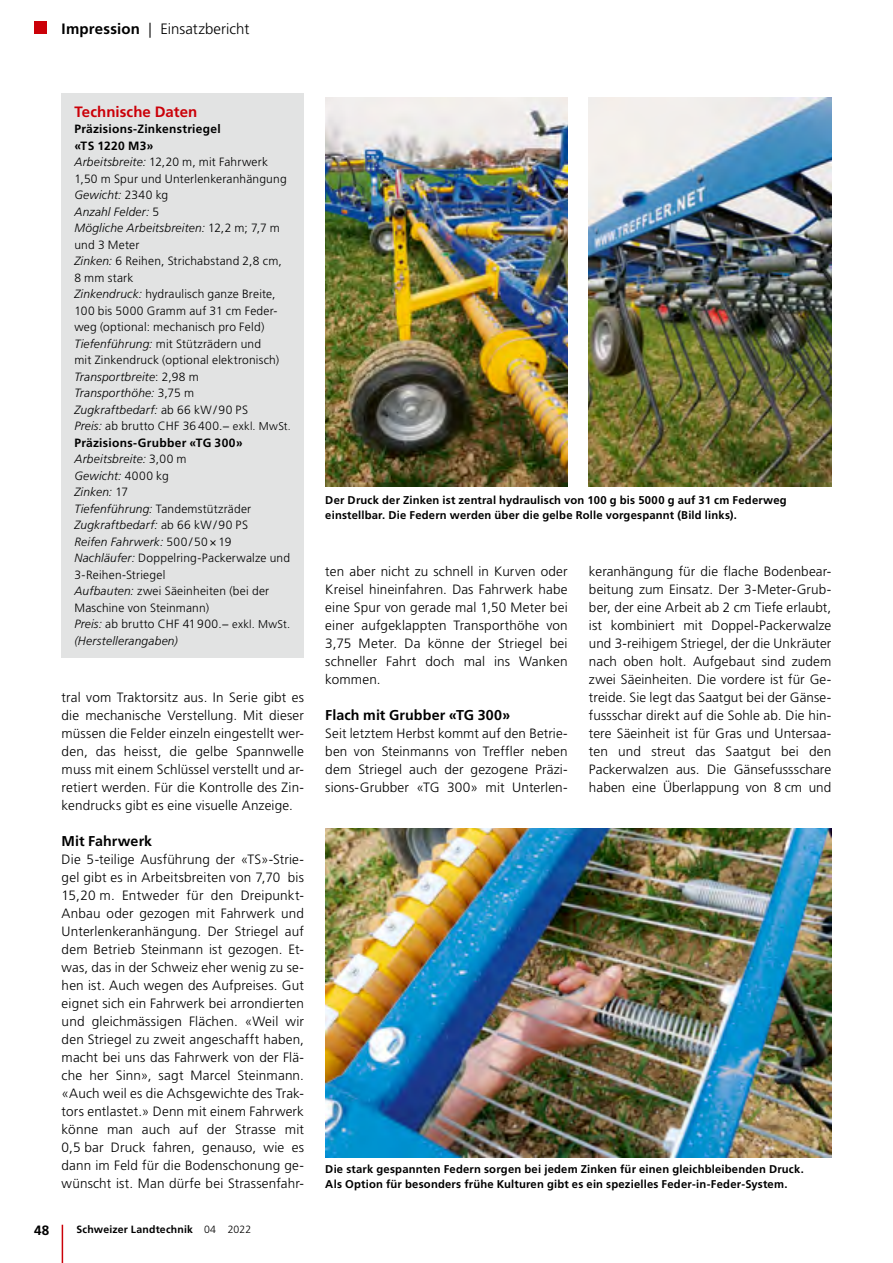
<style>
.page{position:relative;width:893px;height:1263px;background:#fff}
.page>*{position:absolute;margin:0;border:0;box-sizing:border-box;transform-origin:0 0}
.t1{font:300 15px "Frutiger LT Std";color:#000}
.t2{font:700 15px "Frutiger LT Std";letter-spacing:.005em;color:#cb0008}
.t3{font:700 14.25px "Frutiger LT Std";letter-spacing:.005em;color:#000}
.t4{font:300 13.5px/18px "Frutiger LT Std";letter-spacing:.01em;color:#000;text-align:justify}
.t5{font:700 13.5px "Frutiger LT Std";color:#000}
.t6{font:300 12px/16.5px "Frutiger LT Std";letter-spacing:.015em;color:#000}
.t7{font:700 11.25px/15px "Frutiger LT Std";letter-spacing:.015em;color:#000}
.t8{font:700 10.5px "Frutiger LT Std";letter-spacing:.015em;color:#000}
.s1{font-weight:700}
.s2{font-style:italic}
.s3{font-size:11.25px}
.s4{font-size:10.5px}
.s5{font-weight:300}
</style>
<div class="page">
<div style="left:34px;top:21px;width:13px;height:13px;background:#cb0008"></div>
<hr style="left:62px;top:1225px;width:1px;height:38px;background:#cb0008">
<div style="left:62px;top:93px;width:242px;height:565px;background:#e2e3e3"></div>
<img style="left:325px;top:828px;width:506px;height:330px">
<img style="left:325px;top:98px;width:243px;height:388px">
<img style="left:589px;top:98px;width:242px;height:388px">
<p class="t1" style="left:62px;top:20px;width:189px"><span class="s1">Impression</span> | Einsatzbericht</p>
<p class="t2" style="left:74px;top:103px;width:124px">Technische Daten</p>
<p class="t6" style="left:74px;top:121px;width:218px"><span class="s1">Präzisions-Zinkenstriegel<br>«TS 1220 M3»<br></span><span class="s2">Arbeitsbreite:</span> 12,20 m, mit Fahrwerk<br>1,50 m Spur und Unterlenkeranhängung<br><span class="s2">Gewicht:</span> 2340 kg<br><span class="s2">Anzahl Felder:</span> 5<br><span class="s2">Mögliche Arbeitsbreiten:</span> 12,2 m; 7,7 m und 3 Meter<br><span class="s2">Zinken:</span> 6 Reihen, Strichabstand 2,8 cm,<br>8 mm stark<br><span class="s2">Zinkendruck:</span> hydraulisch ganze Breite,<br>100 bis 5000 Gramm auf 31 cm Feder&shy;weg (optional: mechanisch pro Feld)<br><span class="s2">Tiefenführung:</span> mit Stützrädern und<br>mit Zinkendruck (optional elektronisch)<br><span class="s2">Transportbreite</span>: 2,98 m<br><span class="s2">Transporthöhe:</span> 3,75 m<br><span class="s2">Zugkraftbedarf:</span> ab 66 kW/ 90 PS<br><span class="s2">Preis:</span> ab brutto CHF 36 400.− <span class="s3">exkl. MwSt</span><span class="s4">.<br></span><span class="s1">Präzisions-Grubber «TG 300»<br></span><span class="s2">Arbeitsbreite:</span> 3,00 m<br><span class="s2">Gewicht:</span> 4000 kg<br><span class="s2">Zinken:</span> 17<br><span class="s2">Tiefenführung:</span> Tandemstützräder<br><span class="s2">Zugkraftbedarf:</span> ab 66 kW/ 90 PS<br><span class="s2">Reifen Fahrwerk:</span> 500 / 50×19<br><span class="s2">Nachläufer:</span> Doppelring-Packerwalze und<br>3-Reihen-Striegel<br><span class="s2">Aufbauten:</span> zwei Säeinheiten (bei der<br>Maschine von Steinmann)<br><span class="s2">Preis:</span> ab brutto CHF 41 900.− <span class="s3">exkl. MwSt. </span><span class="s2">(Herstellerangaben)</span></p>
<p class="t4" style="left:62px;top:689px;width:244px">tral vom Traktorsitz aus. In Serie gibt es die mechanische Verstellung. Mit dieser müssen die Felder einzeln eingestellt wer&shy;den, das heisst, die gelbe Spannwelle muss mit einem Schlüssel verstellt und ar&shy;retiert werden. Für die Kontrolle des Zin&shy;kendrucks gibt es eine visuelle Anzeige.</p>
<p class="t3" style="left:62px;top:833px;width:92px">Mit Fahrwerk</p>
<p class="t4" style="left:62px;top:851px;width:244px">Die 5-teilige Ausführung der «TS»-Strie&shy;gel gibt es in Arbeitsbreiten von 7,70 bis 15,20 m. Entweder für den Dreipunkt-Anbau oder gezogen mit Fahrwerk und Unterlenkeranhängung. Der Striegel auf dem Betrieb Steinmann ist gezogen. Et&shy;was, das in der Schweiz eher wenig zu se&shy;hen ist. Auch wegen des Aufpreises. Gut eignet sich ein Fahrwerk bei arrondierten und gleichmässigen Flächen. «Weil wir den Striegel zu zweit angeschafft haben, macht bei uns das Fahrwerk von der Flä&shy;che her Sinn», sagt Marcel Steinmann. «Auch weil es die Achsgewichte des Trak&shy;tors entlastet.» Denn mit einem Fahrwerk könne man auch auf der Strasse mit 0,5 bar Druck fahren, genauso, wie es dann im Feld für die Bodenschonung ge&shy;wünscht ist. Man dürfe bei Strassenfahr-</p>
<p class="t5" style="left:34px;top:1222px;width:17px">48</p>
<p class="t8" style="left:77px;top:1223px;width:176px">Schweizer Landtechnik <span class="s5">04 2022</span></p>
<p class="t7" style="left:325px;top:493px;width:463px">Der Druck der Zinken ist zentral hydraulisch von 100 g bis 5000 g auf 31 cm Federweg einstellbar. Die Federn werden über die gelbe Rolle vorgespannt (Bild links).</p>
<p class="t4" style="left:325px;top:563px;width:244px">ten aber nicht zu schnell in Kurven oder Kreisel hineinfahren. Das Fahrwerk habe eine Spur von gerade mal 1,50 Meter bei einer aufgeklappten Transporthöhe von 3,75 Meter. Da könne der Striegel bei schneller Fahrt doch mal ins Wanken kommen.</p>
<p class="t3" style="left:325px;top:707px;width:187px">Flach mit Grubber «TG 300»</p>
<p class="t4" style="left:325px;top:725px;width:244px">Seit letztem Herbst kommt auf den Betrie&shy;ben von Steinmanns von Treffler neben dem Striegel auch der gezogene Präzi&shy;sions-Grubber «TG 300» mit Unterlen-</p>
<p class="t4" style="left:589px;top:563px;width:244px">keranhängung für die flache Bodenbear&shy;beitung zum Einsatz. Der 3-Meter-Grub&shy;ber, der eine Arbeit ab 2 cm Tiefe erlaubt, ist kombiniert mit Doppel-Packerwalze und 3-reihigem Striegel, der die Unkräuter nach oben holt. Aufgebaut sind zudem zwei Säeinheiten. Die vordere ist für Ge&shy;treide. Sie legt das Saatgut bei der Gänse&shy;fussschar direkt auf die Sohle ab. Die hin&shy;tere Säeinheit ist für Gras und Untersaa&shy;ten und streut das Saatgut bei den Packerwalzen aus. Die Gänsefussschare haben eine Überlappung von 8 cm und</p>
<p class="t7" style="left:325px;top:1162px;width:480px">Die stark gespannten Federn sorgen bei jedem Zinken für einen gleichbleibenden Druck.<br>Als Option für besonders frühe Kulturen gibt es ein spezielles Feder-in-Feder-System.</p>
</div>
